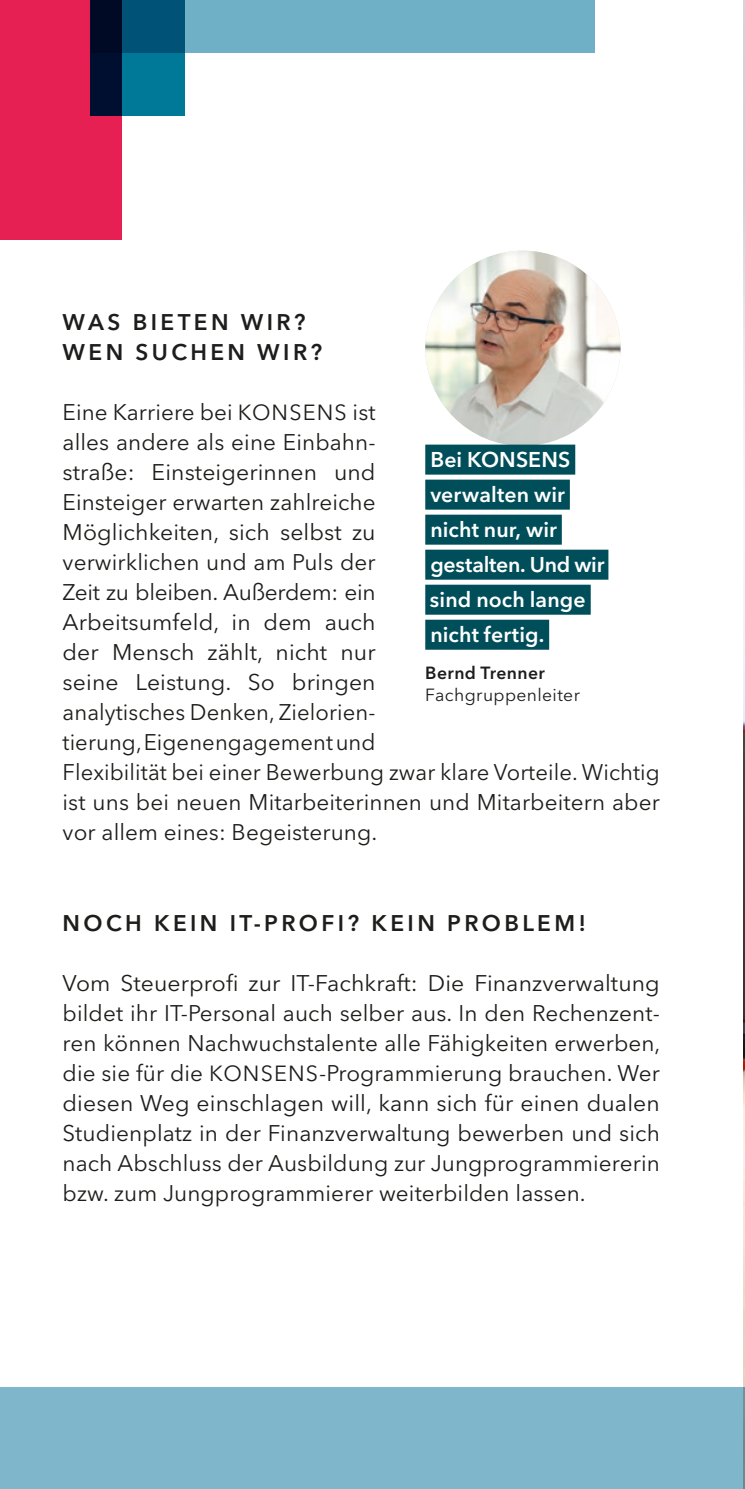
<style>
.page{position:relative;width:745px;height:1489px;background:#fff}
.page>*{position:absolute;margin:0;border:0;box-sizing:border-box;transform-origin:0 0}
.t1{font:22.5px/30px "Avenir Next LT Pro";letter-spacing:.005em;color:#1d1d1b}
.t2{font:600 22.5px/30px "Avenir Next LT Pro";letter-spacing:.15em;color:#1d1d1b}
.t3{font:600 21.25px/35px "Avenir Next LT Pro";letter-spacing:.005em;color:#fff}
.t4{font:17.5px "Avenir Next LT Pro";letter-spacing:.02em;color:#1d1d1b}
.t5{font:600 17.5px "Avenir Next LT Pro";letter-spacing:.025em;color:#1d1d1b}
.s1{font-size:21.75px}
</style>
<div class="page">
<img style="left:743px;top:0;width:1px;height:1386px">
<div style="left:90px;top:0;width:94px;height:116px;background:#007898"></div>
<div style="left:0;top:0;width:122px;height:240px;background:#e62052"></div>
<svg style="left:92px;top:0;width:502px;height:53px;fill:#6fb0c6"></svg>
<img style="left:425px;top:251px;width:195px;height:195px;border-radius:97px">
<div style="left:425px;top:444px;width:150px;height:30px;background:#004e59"></div>
<div style="left:425px;top:479px;width:144px;height:30px;background:#004e59"></div>
<div style="left:425px;top:514px;width:136px;height:30px;background:#004e59"></div>
<div style="left:425px;top:549px;width:183px;height:30px;background:#004e59"></div>
<div style="left:425px;top:584px;width:165px;height:30px;background:#004e59"></div>
<div style="left:425px;top:619px;width:124px;height:30px;background:#004e59"></div>
<div style="left:0;top:1386px;width:744px;height:102px;background:#80b6cc"></div>
<h3 class="t2" style="left:62px;top:307px;width:261px">WAS BIETEN WIR?<br>WEN SUCHEN WIR?</h3>
<p class="t1" style="left:62px;top:397px;width:598px">Eine Karriere bei <span class="s1">KONSENS</span> ist<br>alles andere als eine Einbahn-<br>straße: Einsteigerinnen und<br>Einsteiger erwarten zahlreiche<br>Möglichkeiten, sich selbst zu<br>verwirklichen und am Puls der<br>Zeit zu bleiben. Außerdem: ein<br>Arbeitsumfeld, in dem auch<br>der Mensch zählt, nicht nur<br>seine Leistung. So bringen<br>analytisches Denken, Zielorien-<br>tierung, Eigenengagement und<br>Flexibilität bei einer Bewerbung zwar klare Vorteile. Wichtig ist uns bei neuen Mitarbeiterinnen und Mitarbeitern aber vor allem eines: Begeisterung.</p>
<p class="t3" style="left:429px;top:442px;width:176px">Bei KONSENS verwalten wir nicht nur, wir gestalten. Und wir sind noch lange nicht fertig.</p>
<p class="t5" style="left:425px;top:662px;width:121px">Bernd Trenner</p>
<p class="t4" style="left:425px;top:685px;width:156px">Fachgruppenleiter</p>
<h3 class="t2" style="left:62px;top:907px;width:524px">NOCH KEIN IT-PROFI? KEIN PROBLEM!</h3>
<p class="t1" style="left:62px;top:967px;width:599px">Vom Steuerprofi zur IT-Fachkraft: Die Finanzverwaltung bildet ihr IT-Personal auch selber aus. In den Rechenzent ren können Nachwuchstalente alle Fähigkeiten erwerben, die sie für die <span class="s1">KONSENS</span>-Programmierung brauchen. Wer diesen Weg einschlagen will, kann sich für einen dualen Studienplatz in der Finanzverwaltung bewerben und sich nach Abschluss der Ausbildung zur Jungprogrammiererin bzw. zum Jungprogrammierer weiterbilden lassen.</p>
</div>
